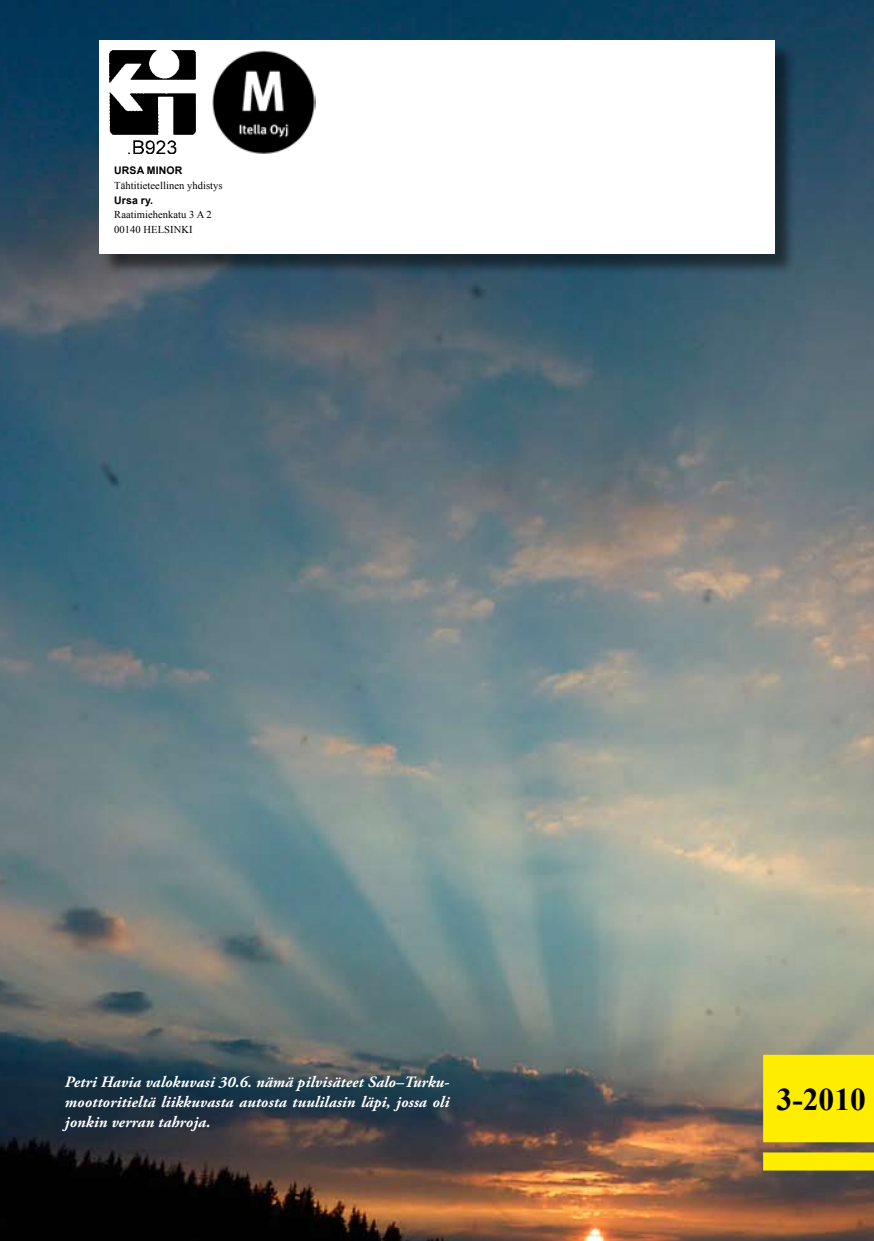
<style>
.page{position:relative;width:874px;height:1241px;background:#fff}
.page>*{position:absolute;margin:0;border:0;box-sizing:border-box;transform-origin:0 0}
.t1{font:700 31.5px "Times New Roman";color:#000}
.t2{font:italic 700 15.75px/19.8px "Adobe Garamond Pro";letter-spacing:.005em;color:#fff;text-align:justify}
.t3{font:10.5px/14.9px "Times New Roman";letter-spacing:.005em;color:#000}
.t4{font:700 10.5px "Arial";letter-spacing:.01em;color:#000}
</style>
<div class="page">
<img style="left:0;top:0;width:873px;height:1240px">
<div style="left:102px;top:42px;width:693px;height:233px;background:#000;opacity:.5"></div>
<div style="left:99px;top:40px;width:675px;height:213px;background:#fff"></div>
<div style="left:763px;top:1055px;width:110px;height:86px;background:#ffed00"></div>
<div style="left:762px;top:1054px;width:111px;height:88px;border:2px solid #ffed00"></div>
<div style="left:763px;top:1153px;width:110px;height:16px;background:#ffed00"></div>
<div style="left:762px;top:1152px;width:111px;height:18px;border:2px solid #ffed00"></div>
<img style="left:109px;top:50px;width:86px;height:104px">
<img style="left:212px;top:50px;width:104px;height:104px">
<p class="t4" style="left:114px;top:163px;width:70px">URSA MINOR</p>
<p class="t3" style="left:114px;top:177px;width:110px">Tähtitieteellinen yhdistys</p>
<p class="t4" style="left:114px;top:193px;width:40px">Ursa ry.</p>
<p class="t3" style="left:114px;top:207px;width:99px">Raatimiehenkatu 3 A 2<br>00140 HELSINKI</p>
<p class="t2" style="left:65px;top:1072px;width:386px">Petri Havia valokuvasi 30.6. nämä pilvisäteet Salo–Turku&shy;moottoritieltä liikkuvasta autosta tuulilasin läpi, jossa oli jonkin verran tahroja.</p>
<h1 class="t1" style="left:776px;top:1077px;width:91px">3-2010</h1>
</div>
